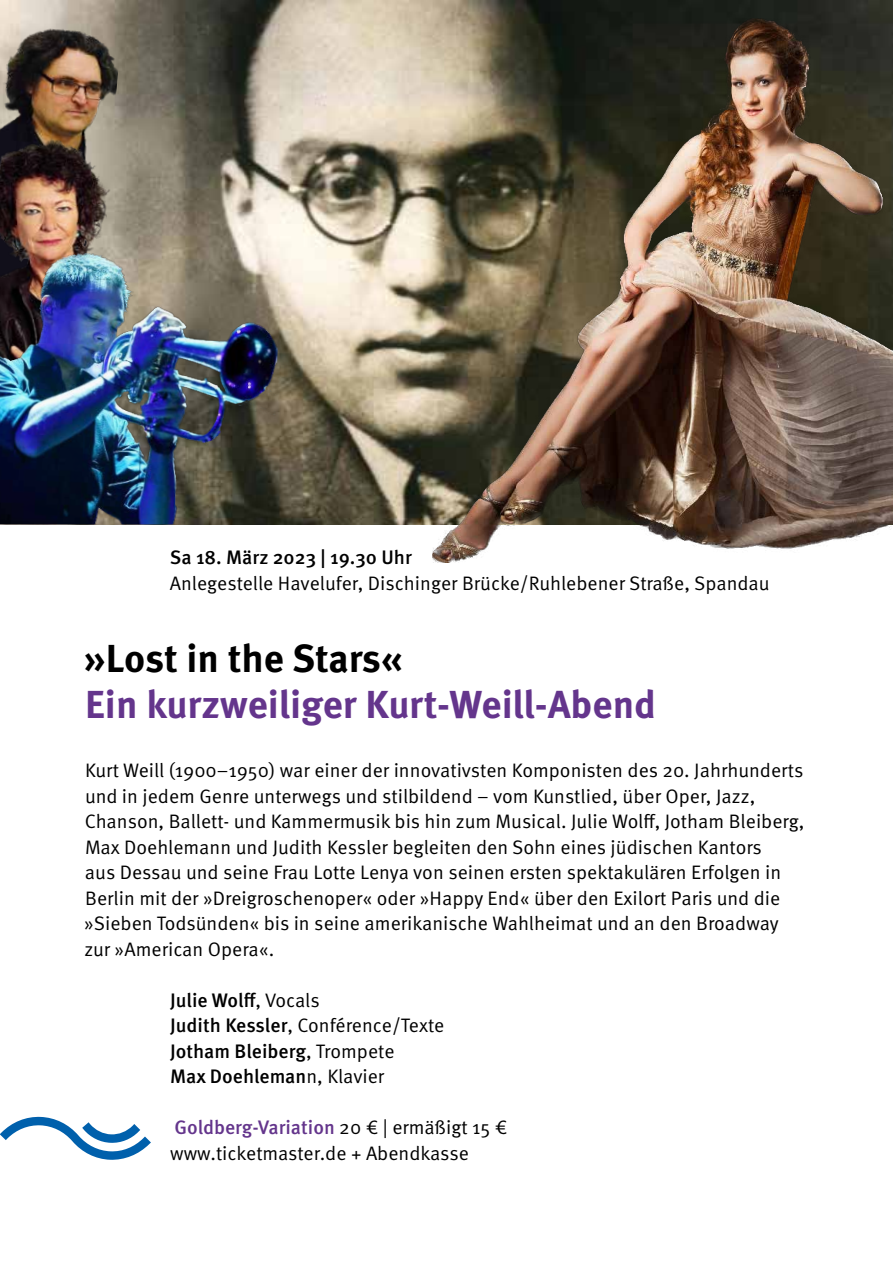
<style>
.page{position:relative;width:893px;height:1263px;background:#fff}
.page>*{position:absolute;margin:0;border:0;box-sizing:border-box;transform-origin:0 0}
.t1{font:700 39px "Meta Pro";color:#64358c}
.t2{font:700 39px "Meta Pro";color:#000}
.t3{font:19.5px/25.5px "Meta Pro Norm";color:#000}
.t4{font:500 19.5px/25.5px "Meta Pro";color:#000}
.t5{font:500 19.5px "Meta Pro";color:#64358c}
.s1{font-family:"Meta Pro Norm";font-weight:400}
.s2{font-family:"Meta Pro";font-weight:500}
.s3{font-family:"Meta Pro Norm";font-weight:400;color:#000}
</style>
<div class="page">
<img style="left:0;top:0;width:893px;height:525px">
<svg style="left:0;top:1116px;width:151px;height:44px"></svg>
<img style="left:0;top:19px;width:122px;height:116px">
<img style="left:432px;top:18px;width:461px;height:544px">
<img style="left:0;top:135px;width:128px;height:115px">
<img style="left:0;top:250px;width:281px;height:274px">
<p class="t4" style="left:170px;top:543px;width:244px">Sa 18. März 2023 | 19.30 Uhr</p>
<p class="t3" style="left:170px;top:569px;width:601px">Anlegestelle Havelufer, Dischinger Brücke/Ruhlebener Straße, Spandau</p>
<h1 class="t2" style="left:84px;top:628px;width:320px">»Lost in the Stars«</h1>
<h1 class="t1" style="left:85px;top:674px;width:572px">Ein kurzweiliger Kurt-Weill-Abend</h1>
<p class="t3" style="left:84px;top:756px;width:722px">Kurt Weill (1900–1950) war einer der innovativsten Komponisten des 20. Jahrhunderts und in jedem Genre unterwegs und stilbildend – vom Kunstlied, über Oper, Jazz, Chanson, Ballett- und Kammermusik bis hin zum Musical. Julie Wolff, Jotham Bleiberg, Max Doehlemann und Judith Kessler begleiten den Sohn eines jüdischen Kantors<br>aus Dessau und seine Frau Lotte Lenya von seinen ersten spektakulären Erfolgen in Berlin mit der »Dreigroschenoper« oder »Happy End« über den Exilort Paris und die »Sieben Todsünden« bis in seine amerikanische Wahlheimat und an den Broadway zur »American Opera«.</p>
<p class="t4" style="left:170px;top:986px;width:151px">Julie Wolff<span class="s1">, Vocals</span></p>
<p class="t3" style="left:170px;top:1011px;width:276px"><span class="s2">Judith Kessler</span>, Conférence/Texte</p>
<p class="t4" style="left:170px;top:1037px;width:226px">Jotham Bleiberg<span class="s1">, Trompete<br></span>Max Doehleman<span class="s1">n, Klavier</span></p>
<p class="t5" style="left:174px;top:1112px;width:335px">Goldberg-Variation <span class="s3">20 € | ermäßigt 15 €</span></p>
<p class="t3" style="left:170px;top:1139px;width:300px">www.ticketmaster.de + Abendkasse</p>
</div>
